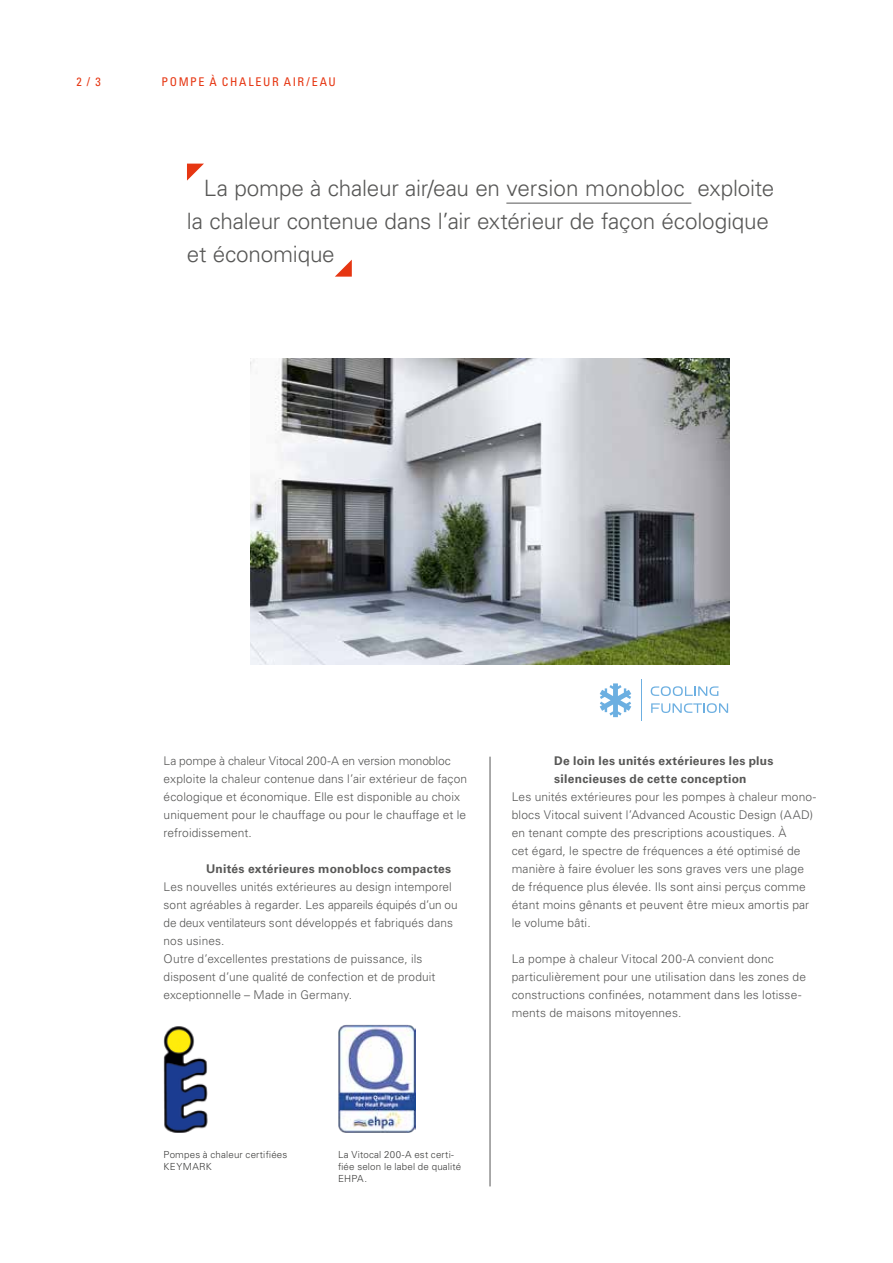
<style>
.page{position:relative;width:893px;height:1263px;background:#fff}
.page>*{position:absolute;margin:0;border:0;box-sizing:border-box;transform-origin:0 0}
.t1{font:300 22.5px/33px "Univers LTCYR 45";letter-spacing:-.01em;color:#575756}
.t2{font:300 12px/18px "Univers LTCYR 45";letter-spacing:.01em;color:#575756}
.t3{font:700 12px/18px "Univers LTCYR 65";letter-spacing:.02em;color:#575756}
.t4{font:condensed 12px "Univers LTCYR 57";letter-spacing:.135em;color:#e63612}
.t5{font:300 9.75px/12px "Univers LTCYR 45";letter-spacing:.02em;color:#3c3c3b}
</style>
<div class="page">
<img style="left:251px;top:359px;width:478px;height:306px">
<hr style="left:506px;top:203px;width:185px;height:1px;background:#575756">
<svg style="left:187px;top:164px;width:17px;height:17px"></svg>
<svg style="left:335px;top:260px;width:17px;height:17px"></svg>
<img style="left:338px;top:1024px;width:78px;height:109px">
<img style="left:163px;top:1026px;width:45px;height:107px">
<hr style="left:490px;top:757px;width:1px;height:429px;background:#575756">
<svg style="left:600px;top:683px;width:31px;height:34px"></svg>
<svg style="left:651px;top:686px;width:67px;height:10px"></svg>
<svg style="left:651px;top:703px;width:77px;height:10px"></svg>
<hr style="left:641px;top:679px;width:1px;height:42px;background:#6cafe1">
<p class="t4" style="left:77px;top:74px;width:26px">2 / 3</p>
<p class="t4" style="left:162px;top:74px;width:176px">POMPE À CHALEUR AIR/EAU</p>
<h1 class="t1" style="left:187px;top:171px;width:589px;text-indent:17px">La pompe à chaleur air/eau en version monobloc exploite la chaleur contenue dans l’air extérieur de façon écologique et économique</h1>
<p class="t2" style="left:164px;top:751px;width:305px">La pompe à chaleur Vitocal 200-A en version monobloc exploite la chaleur contenue dans l’air extérieur de façon écologique et économique. Elle est disponible au choix uniquement pour le chauffage ou pour le chauffage et le refroidissement.</p>
<p class="t3" style="left:206px;top:859px;width:247px">Unités extérieures monoblocs compactes</p>
<p class="t2" style="left:164px;top:877px;width:295px">Les nouvelles unités extérieures au design intemporel sont agréables à regarder. Les appareils équipés d’un ou de deux ventilateurs sont développés et fabriqués dans nos usines.<br>Outre d’excellentes prestations de puissance, ils disposent d’une qualité de confection et de produit exceptionnelle – Made in Germany.</p>
<p class="t3" style="left:554px;top:751px;width:221px">De loin les unités extérieures les plus silencieuses de cette conception</p>
<p class="t2" style="left:512px;top:787px;width:306px">Les unités extérieures pour les pompes à chaleur mono&shy;blocs Vitocal suivent l’Advanced Acoustic Design (AAD) en tenant compte des prescriptions acoustiques. À<br>cet égard, le spectre de fréquences a été optimisé de manière à faire évoluer les sons graves vers une plage de fréquence plus élevée. Ils sont ainsi perçus comme étant moins gênants et peuvent être mieux amortis par le volume bâti.</p>
<p class="t2" style="left:512px;top:949px;width:296px">La pompe à chaleur Vitocal 200-A convient donc particulièrement pour une utilisation dans les zones de constructions confinées, notamment dans les lotisse&shy;ments de maisons mitoyennes.</p>
<p class="t5" style="left:164px;top:1148px;width:125px">Pompes à chaleur certifiées<br>KEYMARK</p>
<p class="t5" style="left:338px;top:1148px;width:125px">La Vitocal 200-A est certi&shy;fiée selon le label de qualité<br>EHPA.</p>
</div>
